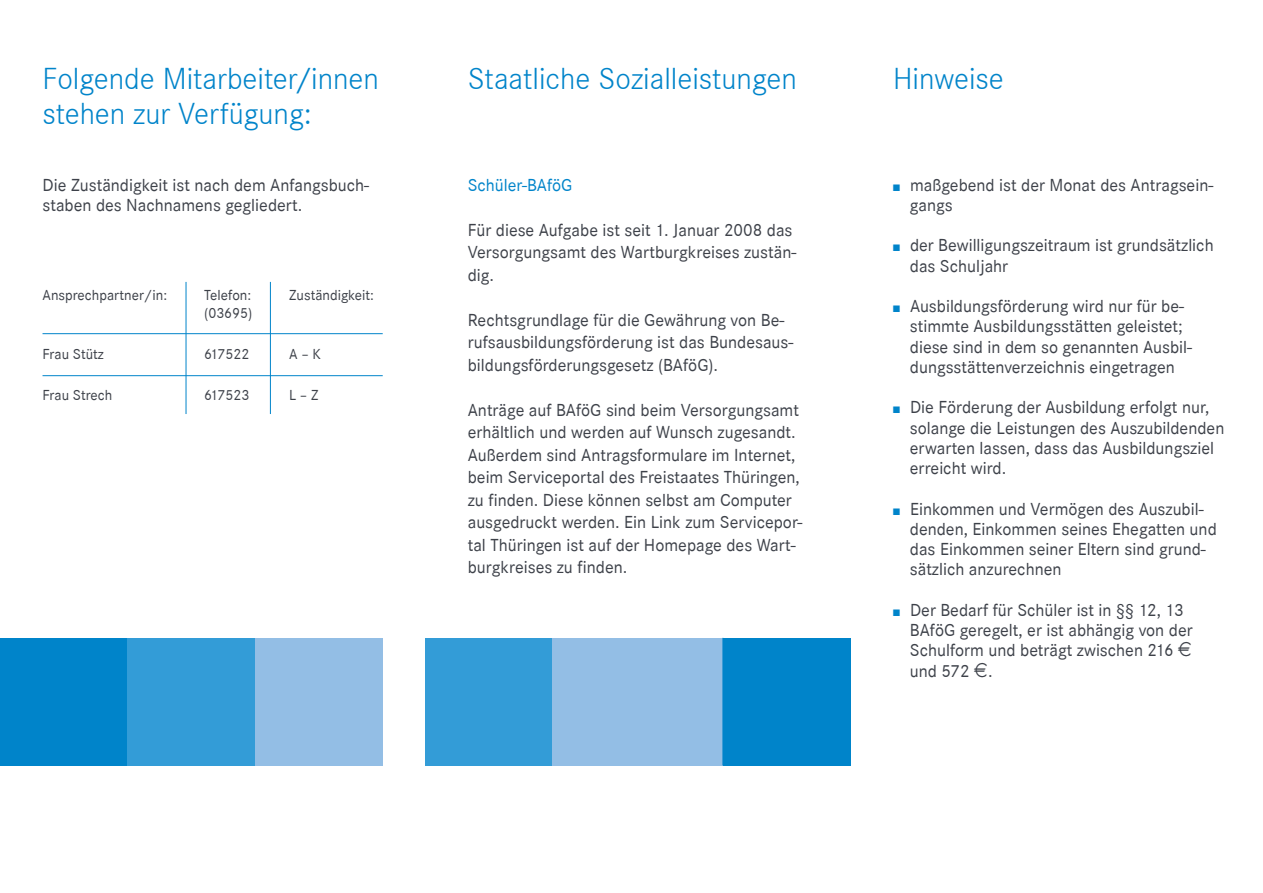
<style>
.page{position:relative;width:1263px;height:893px;background:#fff}
.page>*{position:absolute;margin:0;border:0;box-sizing:border-box;transform-origin:0 0}
.t1{font:300 31.5px/34.5px "Corporate S";color:#0084ca}
.t2{font:18px/20.2px "Corporate S";color:#3d4149}
.t3{font:18px "Corporate S";color:#0084ca}
.t4{font:15px "Corporate S";color:#3d4149}
.s1{font-family:"Monotype Sorts";font-size:9px;color:#0084ca}
</style>
<div class="page">
<div style="left:0;top:638px;width:128px;height:127px;background:#0084ca"></div>
<div style="left:255px;top:638px;width:128px;height:127px;background:#93bee5"></div>
<div style="left:425px;top:638px;width:128px;height:127px;background:#339cd7"></div>
<div style="left:723px;top:638px;width:127px;height:127px;background:#0084ca"></div>
<hr style="left:186px;top:282px;width:1px;height:132px;background:#0084ca">
<hr style="left:43px;top:333px;width:340px;height:1px;background:#0084ca">
<hr style="left:43px;top:375px;width:340px;height:1px;background:#0084ca">
<hr style="left:270px;top:282px;width:1px;height:132px;background:#0084ca">
<div style="left:553px;top:638px;width:170px;height:127px;background:#93bee5"></div>
<div style="left:128px;top:638px;width:127px;height:127px;background:#339cd7"></div>
<h1 class="t1" style="left:43px;top:61px;width:338px">Folgende Mitarbeiter/innen stehen zur Verfügung:</h1>
<p class="t2" style="left:43px;top:174px;width:328px">Die Zuständigkeit ist nach dem Anfangsbuch&shy;staben des Nachnamens gegliedert.</p>
<p class="t4" style="left:43px;top:286px;width:126px">Ansprechpartner/in:</p>
<p class="t4" style="left:204px;top:286px;width:49px">Telefon:</p>
<p class="t4" style="left:289px;top:286px;width:86px">Zuständigkeit:</p>
<p class="t4" style="left:204px;top:304px;width:50px">(03695)</p>
<p class="t4" style="left:43px;top:345px;width:63px">Frau Stütz</p>
<p class="t4" style="left:204px;top:345px;width:47px">617522</p>
<p class="t4" style="left:289px;top:345px;width:33px">A –K</p>
<p class="t4" style="left:43px;top:386px;width:71px">Frau Strech</p>
<p class="t4" style="left:204px;top:386px;width:47px">617523</p>
<p class="t4" style="left:289px;top:386px;width:31px">L –Z</p>
<h1 class="t1" style="left:468px;top:61px;width:331px">Staatliche Sozialleistungen</h1>
<p class="t3" style="left:468px;top:174px;width:106px">Schüler-BAföG</p>
<p class="t2" style="left:468px;top:218px;width:330px;line-height:22.5px">Für diese Aufgabe ist seit 1. Januar 2008 das<br>Versorgungsamt des Wartburgkreises zustän&shy;dig.</p>
<p class="t2" style="left:468px;top:308px;width:327px;line-height:22.5px">Rechtsgrundlage für die Gewährung von Be&shy;rufsausbildungsförderung ist das Bundesaus&shy;bildungsförderungsgesetz (BAföG).</p>
<p class="t2" style="left:468px;top:398px;width:336px;line-height:22.5px">Anträge auf BAföG sind beim Versorgungsamt erhältlich und werden auf Wunsch zugesandt.<br>Außerdem sind Antragsformulare im Internet, beim Serviceportal des Freistaates Thüringen, zu finden. Diese können selbst am Computer ausgedruckt werden. Ein Link zum Servicepor&shy;tal Thüringen ist auf der Homepage des Wart&shy;burgkreises zu finden.</p>
<h1 class="t1" style="left:893px;top:61px;width:112px">Hinweise</h1>
<p class="t2" style="left:910px;top:174px;width:305px;text-indent:-17px"><span class="s1">N</span> maßgebend ist der Monat des Antragsein&shy;gangs</p>
<p class="t2" style="left:910px;top:235px;width:305px;text-indent:-17px"><span class="s1">N</span> der Bewilligungszeitraum ist grundsätzlich das Schuljahr</p>
<p class="t2" style="left:910px;top:296px;width:284px;text-indent:-17px"><span class="s1">N</span> Ausbildungsförderung wird nur für be&shy;stimmte Ausbildungsstätten geleistet; diese sind in dem so genannten Ausbil&shy;dungsstättenverzeichnis eingetragen</p>
<p class="t2" style="left:910px;top:397px;width:316px;text-indent:-17px"><span class="s1">N</span> Die Förderung der Ausbildung erfolgt nur, solange die Leistungen des Auszubildenden erwarten lassen, dass das Aus bil dungs ziel erreicht wird.</p>
<p class="t2" style="left:910px;top:498px;width:308px;text-indent:-17px"><span class="s1">N</span> Einkommen und Vermögen des Auszubil&shy;denden, Einkommen seines Ehegatten und das Einkommen seiner Eltern sind grund&shy;sätzlich anzurechnen</p>
<p class="t2" style="left:910px;top:600px;width:284px;text-indent:-17px"><span class="s1">N</span> Der Bedarf für Schüler ist in §§ 12, 13<br>BAföG geregelt, er ist abhängig von der<br>Schulform und beträgt zwischen 216 und 572 .</p>
</div>
